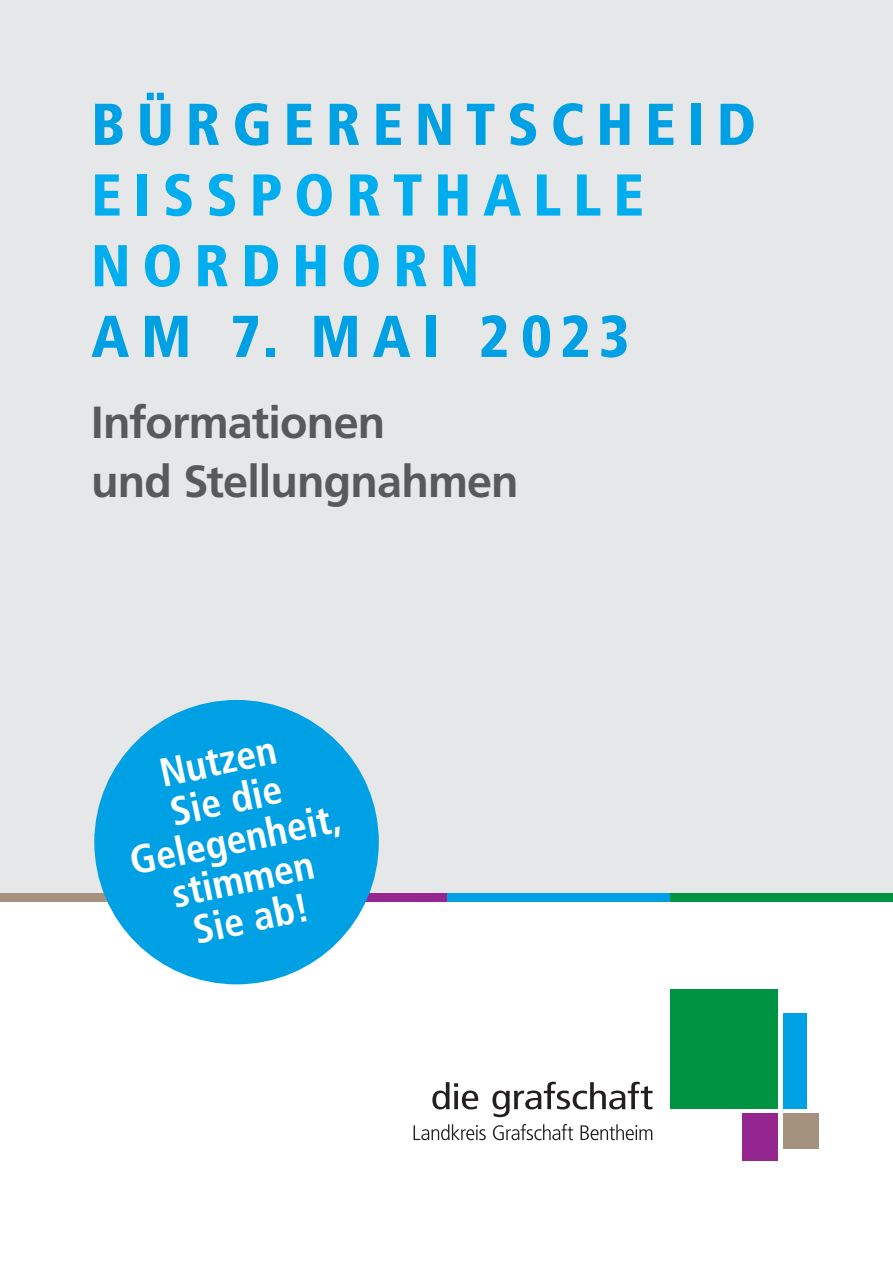
<style>
.page{position:relative;width:893px;height:1263px;background:#fff}
.page>*{position:absolute;margin:0;border:0;box-sizing:border-box;transform-origin:0 0}
.t1{font:900 condensed 58.95px "Frutiger LT Pro";letter-spacing:.2em;color:#00a0e4}
.t2{font:900 condensed 58.95px/70.7px "Frutiger LT Pro";letter-spacing:.2em;color:#00aeef}
.t3{font:700 45px/58.9px "Frutiger";letter-spacing:-.02em;color:#58595b}
.t4{font:700 condensed 40.2px/40.2px "Frutiger LT Pro";color:#fff;text-align:center}
</style>
<div class="page">
<div style="left:0;top:0;width:893px;height:893px;background:#e6e7e8"></div>
<div style="left:669px;top:893px;width:224px;height:8px;background:#009342"></div>
<div style="left:446px;top:893px;width:223px;height:8px;background:#00a0e4"></div>
<div style="left:223px;top:893px;width:223px;height:8px;background:#95268f"></div>
<div style="left:0;top:893px;width:223px;height:8px;background:#a4927e"></div>
<div style="left:783px;top:1013px;width:24px;height:96px;background:#00a0e4"></div>
<div style="left:783px;top:1113px;width:36px;height:36px;background:#a4927e"></div>
<div style="left:670px;top:989px;width:108px;height:120px;background:#009342"></div>
<div style="left:742px;top:1113px;width:36px;height:48px;background:#95268f"></div>
<svg style="left:432px;top:1082px;width:220px;height:35px"></svg>
<svg style="left:414px;top:1124px;width:238px;height:16px"></svg>
<div style="left:94px;top:700px;width:285px;height:284px;background:#00a0e4;border-radius:50%"></div>
<h1 class="t1" style="left:91px;top:90px;width:666px">BÜRGERENTSCHEID</h1>
<h1 class="t2" style="left:91px;top:160px;width:554px">EISSPORTHALLE<br>NORDHORN</h1>
<h1 class="t1" style="left:91px;top:302px;width:540px">AM 7. MAI 2023</h1>
<p class="t3" style="left:91px;top:397px;width:429px">Informationen<br>und Stellungnahmen</p>
<p class="t4" style="left:110px;top:768px;width:216px;rotate:-12deg">Nutzen<br>Sie die<br>Gelegenheit, stimmen<br>Sie ab!</p>
</div>
